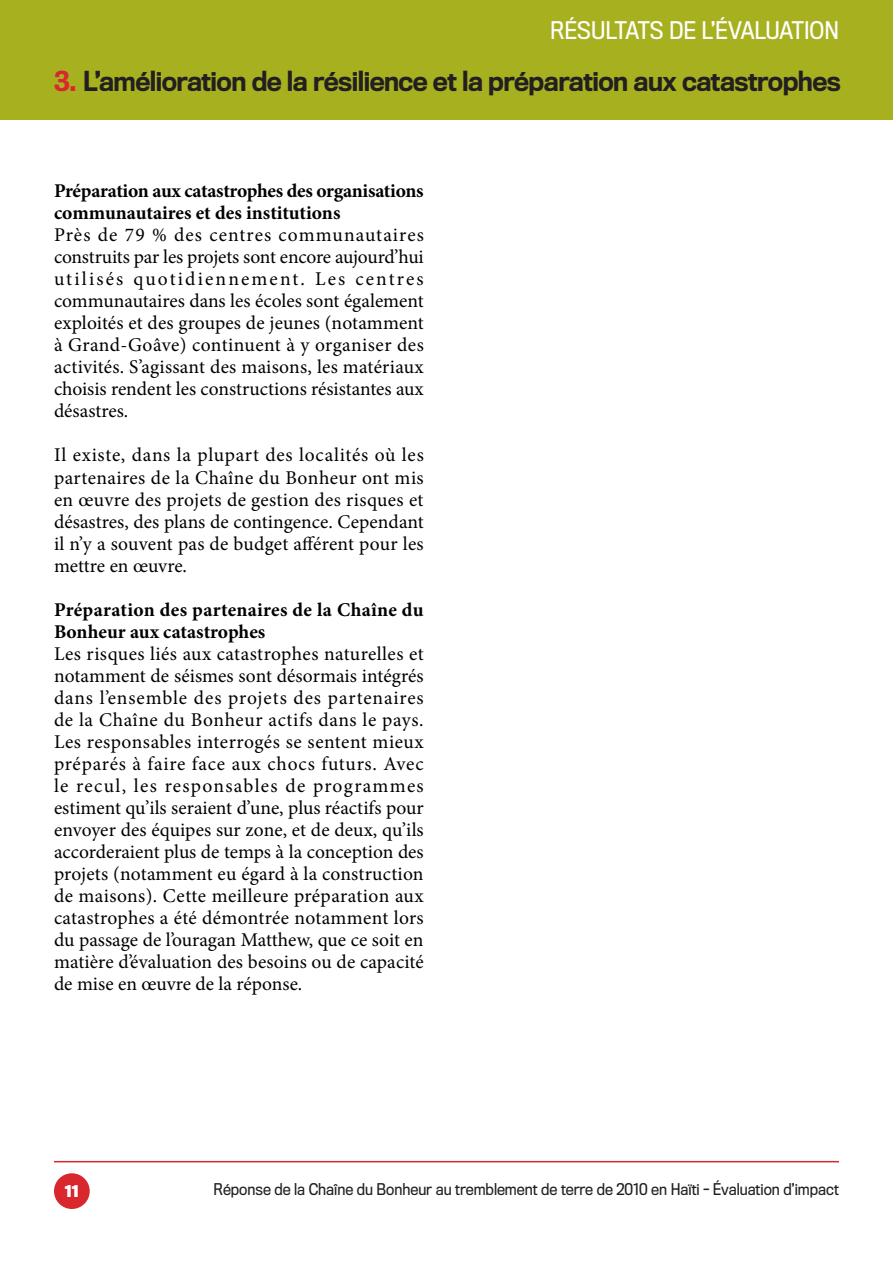
<style>
.page{position:relative;width:893px;height:1263px;background:#fff}
.page>*{position:absolute;margin:0;border:0;box-sizing:border-box;transform-origin:0 0}
.t1{font:500 25.5px "Titling Gothic FB Narrow";letter-spacing:-.02em;color:#231f20}
.t2{font:22.5px "Titling Gothic FB Narrow";color:#fff}
.t3{font:19.5px/22px "Minion Pro";color:#000;text-align:justify}
.t4{font:700 19.5px/22px "Minion Pro";color:#000}
.t5{font:15px "Titling Gothic FB Narrow";color:#231f20}
.t6{font:700 15px "Titling Gothic FB Narrow";color:#fff}
.s1{color:#d9272e}
</style>
<div class="page">
<div style="left:0;top:0;width:893px;height:119px;background:#a7b120"></div>
<hr style="left:54px;top:1161px;width:785px;height:1px;background:#d9272e">
<div style="left:54px;top:1173px;width:36px;height:36px;background:#d9272e;border-radius:50%"></div>
<p class="t2" style="left:550px;top:18px;width:290px">RÉSULTATS DE L’ÉVALUATION</p>
<p class="t1" style="left:54px;top:67px;width:788px"><span class="s1">3.</span> L’amélioration de la résilience et la préparation aux catastrophes</p>
<p class="t4" style="left:54px;top:180px;width:371px">Préparation aux catastrophes des organisations communautaires et des institutions</p>
<p class="t3" style="left:54px;top:224px;width:371px">Près de 79 % des centres communautaires construits par les projets sont encore aujourd’hui utilisés quotidiennement. Les centres communautaires dans les écoles sont également exploités et des groupes de jeunes (notamment à Grand-Goâve) continuent à y organiser des activités. S’agissant des maisons, les matériaux choisis rendent les constructions résistantes aux désastres.</p>
<p class="t3" style="left:54px;top:444px;width:371px">Il existe, dans la plupart des localités où les partenaires de la Chaîne du Bonheur ont mis en œuvre des projets de gestion des risques et désastres, des plans de contingence. Cependant il n’y a souvent pas de budget afférent pour les mettre en œuvre.</p>
<p class="t4" style="left:54px;top:598px;width:371px">Préparation des partenaires de la Chaîne du<br>Bonheur aux catastrophes</p>
<p class="t3" style="left:54px;top:643px;width:371px">Les risques liés aux catastrophes naturelles et notamment de séismes sont désormais intégrés dans l’ensemble des projets des partenaires de la Chaîne du Bonheur actifs dans le pays.<br>Les responsables interrogés se sentent mieux préparés à faire face aux chocs futurs. Avec le recul, les responsables de programmes estiment qu’ils seraient d’une, plus réactifs pour envoyer des équipes sur zone, et de deux, qu’ils accorderaient plus de temps à la conception des projets (notamment eu égard à la construction de maisons). Cette meilleure préparation aux catastrophes a été démontrée notamment lors du passage de l’ouragan Matthew, que ce soit en matière d’évaluation des besoins ou de capacité de mise en œuvre de la réponse.</p>
<p class="t6" style="left:65px;top:1183px;width:15px">11</p>
<p class="t5" style="left:213px;top:1180px;width:627px">Réponse de la Chaîne du Bonheur au tremblement de terre de 2010 en Haïti - Évaluation d’impact</p>
</div>
